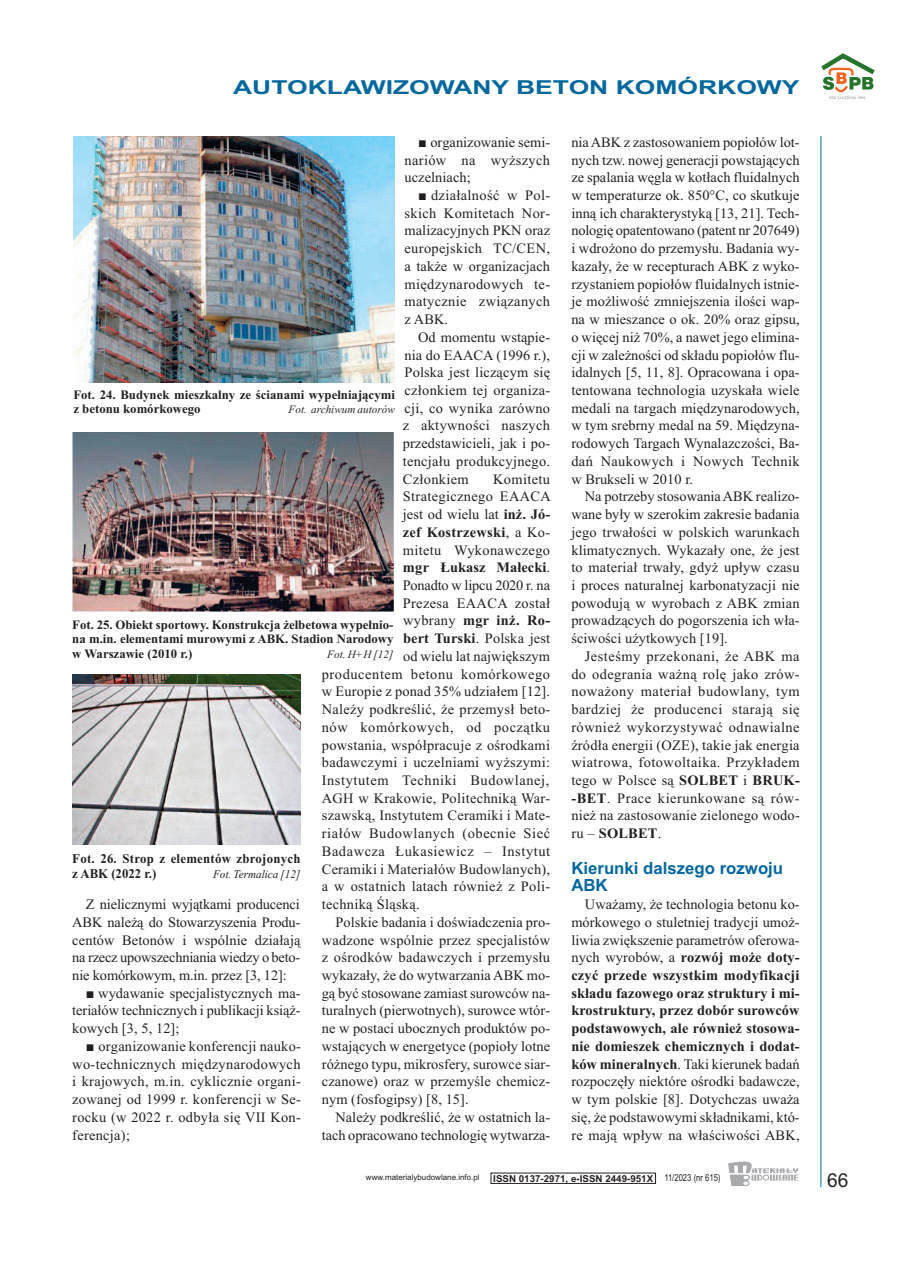
<style>
.page{position:relative;width:906px;height:1268px;background:#fff}
.page>*{position:absolute;margin:0;border:0;box-sizing:border-box;transform-origin:0 0}
.t1{font:700 19.2px "Arial";color:#00679d;scale:1.38 1}
.t2{font:19.2px "Arial";color:#231f20}
.t3{font:700 16.8px/17.7px "Arial";color:#00679d}
.t4{font:14.4px/17.7px "Times New Roman";letter-spacing:.015em;color:#231f20;text-align:justify}
.t5{font:14.4px "Times New Roman";letter-spacing:.04em;color:#231f20}
.t6{font:14.4px "Times New Roman";letter-spacing:-.005em;color:#231f20}
.t7{font:700 14.4px "Times New Roman";letter-spacing:.02em;color:#231f20}
.t8{font:14.4px "Times New Roman";letter-spacing:-.015em;color:#231f20}
.t9{font:700 13.35px/15px "Times New Roman";letter-spacing:.02em;color:#231f20;scale:.96 1}
.t10{font:700 12.75px/14.4px "Times New Roman";color:#231f20}
.t11{font:italic 11.7px "Times New Roman";color:#231f20;scale:.96 1}
.t12{font:italic 11.25px "Times New Roman";color:#231f20}
.t13{font:700 9.6px "Arial";color:#231f20}
.t14{font:7.95px "Arial";color:#231f20}
.s1{font-weight:700}
.s2{font-weight:400}
</style>
<div class="page">
<hr style="left:820px;top:136px;width:1px;height:1050px;background:#00679d">
<svg style="left:728px;top:1161px;width:70px;height:24px"></svg>
<svg style="left:821px;top:53px;width:54px;height:46px"></svg>
<img style="left:73px;top:136px;width:322px;height:246px">
<img style="left:72px;top:432px;width:321px;height:179px">
<img style="left:72px;top:674px;width:228px;height:170px">
<h1 class="t1" style="left:233px;top:77px;width:412px">AUTOKLAWIZOWANY BETON KOMÓRKOWY</h1>
<p class="t4" style="left:404px;top:133px;width:147px;text-indent:13px">■ organizowanie semi&shy;nariów na wyższych uczelniach;</p>
<p class="t4" style="left:404px;top:186px;width:147px;text-indent:14px">■ działalność w Pol&shy;skich Komitetach Nor&shy;malizacyjnych PKN oraz europejskich TC/CEN, a także w organizacjach międzynarodowych te&shy;matycznie związanych z ABK.</p>
<p class="t4" style="left:403px;top:328px;width:149px;text-indent:15px">Od momentu wstąpie&shy;nia do EAACA (1996 r.), Polska jest liczącym się członkiem tej organiza&shy;cji, co wynika zarówno z aktywności naszych przedstawicieli, jak i po&shy;tencjału produkcyjnego.<br>Członkiem</p>
<p class="t10" style="left:73px;top:387px;width:323px">Fot. 24. Budynek mieszkalny ze ścianami wypełniającymi z betonu komórkowego</p>
<p class="t12" style="left:289px;top:402px;width:108px">Fot. archiwum autorów</p>
<p class="t4" style="left:493px;top:469px;width:58px">Komitetu</p>
<p class="t4" style="left:403px;top:487px;width:150px">Strategicznego EAACA</p>
<p class="t4" style="left:403px;top:505px;width:149px">jest od wielu lat <span class="s1">inż. Jó-</span></p>
<p class="t7" style="left:403px;top:523px;width:149px">zef Kostrzewski<span class="s2">, a Ko-</span></p>
<p class="t4" style="left:403px;top:540px;width:149px">mitetu Wykonawczego</p>
<p class="t7" style="left:403px;top:558px;width:149px">mgr Łukasz Małecki<span class="s2">.</span></p>
<p class="t8" style="left:403px;top:576px;width:149px">Ponadto w lipcu 2020 r. na</p>
<p class="t4" style="left:403px;top:593px;width:149px">Prezesa EAACA został</p>
<p class="t7" style="left:403px;top:612px;width:149px"><span class="s2">wybrany</span> mgr inż. Ro-</p>
<p class="t4" style="left:403px;top:629px;width:148px"><span class="s1">bert Turski</span>. Polska jest</p>
<p class="t4" style="left:403px;top:647px;width:148px">od wielu lat największym</p>
<p class="t5" style="left:322px;top:665px;width:230px">producentem betonu komórkowego</p>
<p class="t4" style="left:322px;top:682px;width:230px">w Europie z ponad 35% udziałem [12].</p>
<p class="t4" style="left:322px;top:700px;width:230px">Należy podkreślić, że przemysł beto-</p>
<p class="t5" style="left:322px;top:718px;width:230px">nów komórkowych, od początku</p>
<p class="t4" style="left:322px;top:735px;width:230px">powstania, współpracuje z ośrodkami</p>
<p class="t4" style="left:322px;top:753px;width:230px">badawczymi i uczelniami wyższymi:</p>
<p class="t5" style="left:322px;top:771px;width:229px">Instytutem Techniki Budowlanej,</p>
<p class="t4" style="left:322px;top:788px;width:230px">AGH w Krakowie, Politechniką War-</p>
<p class="t4" style="left:322px;top:806px;width:230px">szawską, Instytutem Ceramiki i Mate-</p>
<p class="t5" style="left:322px;top:824px;width:230px">riałów Budowlanych (obecnie Sieć</p>
<p class="t5" style="left:322px;top:842px;width:230px">Badawcza Łukasiewicz – Instytut</p>
<p class="t4" style="left:322px;top:859px;width:230px">Ceramiki i Materiałów Budowlanych),</p>
<p class="t4" style="left:322px;top:877px;width:230px">a w ostatnich latach również z Poli-</p>
<p class="t4" style="left:322px;top:895px;width:99px">techniką Śląską.</p>
<p class="t4" style="left:335px;top:912px;width:216px">Polskie badania i doświadczenia pro-</p>
<p class="t4" style="left:322px;top:930px;width:230px">wadzone wspólnie przez specjalistów</p>
<p class="t4" style="left:322px;top:948px;width:230px">z ośrodków badawczych i przemysłu</p>
<p class="t4" style="left:322px;top:965px;width:230px">wykazały, że do wytwarzania ABK mo-</p>
<p class="t6" style="left:322px;top:984px;width:230px">gą być stosowane zamiast surowców na-</p>
<p class="t4" style="left:322px;top:1001px;width:230px">turalnych (pierwotnych), surowce wtór-</p>
<p class="t4" style="left:322px;top:1019px;width:230px">ne w postaci ubocznych produktów po-</p>
<p class="t4" style="left:322px;top:1036px;width:230px">wstających w energetyce (popioły lotne</p>
<p class="t4" style="left:322px;top:1054px;width:230px">różnego typu, mikrosfery, surowce siar-</p>
<p class="t4" style="left:322px;top:1072px;width:230px">czanowe) oraz w przemyśle chemicz-</p>
<p class="t4" style="left:322px;top:1089px;width:148px">nym (fosfogipsy) [8, 15].</p>
<p class="t4" style="left:335px;top:1107px;width:216px">Należy podkreślić, że w ostatnich la-</p>
<p class="t6" style="left:322px;top:1125px;width:230px">tach opracowano technologię wytwarza-</p>
<p class="t10" style="left:72px;top:617px;width:323px;text-align:justify">Fot. 25. Obiekt sportowy. Konstrukcja żelbetowa wypełnio&shy;na m.in. elementami murowymi z ABK. Stadion Narodowy w Warszawie (2010 r.)</p>
<p class="t12" style="left:327px;top:647px;width:68px">Fot. H+H [12]</p>
<p class="t9" style="left:72px;top:850px;width:239px">Fot. 26. Strop z elementów zbrojonych z ABK (2022 r.)</p>
<p class="t11" style="left:213px;top:866px;width:93px">Fot. Termalica [12]</p>
<p class="t4" style="left:72px;top:895px;width:230px;text-indent:13px">Z nielicznymi wyjątkami producenci ABK należą do Stowarzyszenia Produ&shy;centów Betonów i wspólnie działają na rzecz upowszechniania wiedzy o beto&shy;nie komórkowym, m.in. przez [3, 12]:</p>
<p class="t4" style="left:72px;top:983px;width:230px;text-indent:14px">■ wydawanie specjalistycznych ma&shy;teriałów technicznych i publikacji książ&shy;kowych [3, 5, 12];</p>
<p class="t4" style="left:72px;top:1036px;width:230px;text-indent:14px">■ organizowanie konferencji nauko&shy;wo-technicznych międzynarodowych i krajowych, m.in. cyklicznie organi&shy;zowanej od 1999 r. konferencji w Se&shy;rocku (w 2022 r. odbyła się VII Kon&shy;ferencja);</p>
<p class="t4" style="left:571px;top:133px;width:230px">niaABK z zastosowaniem popiołów lot&shy;nych tzw. nowej generacji powstających ze spalania węgla w kotłach fluidalnych w temperaturze ok. 850°C, co skutkuje inną ich charakterystyką [13, 21]. Tech&shy;nologię opatentowano (patent nr 207649) i wdrożono do przemysłu. Badania wy&shy;kazały, że w recepturach ABK z wyko&shy;rzystaniem popiołów fluidalnych istnie&shy;je możliwość zmniejszenia ilości wap&shy;na w mieszance o ok. 20% oraz gipsu, o więcej niż 70%, a nawet jego elimina&shy;cji w zależności od składu popiołów flu&shy;idalnych [5, 11, 8]. Opracowana i opa&shy;tentowana technologia uzyskała wiele medali na targach międzynarodowych, w tym srebrny medal na 59. Międzyna&shy;rodowych Targach Wynalazczości, Ba&shy;dań Naukowych i Nowych Technik w Brukseli w 2010 r.</p>
<p class="t4" style="left:571px;top:487px;width:230px;text-indent:14px">Na potrzeby stosowaniaABK realizo&shy;wane były w szerokim zakresie badania jego trwałości w polskich warunkach klimatycznych. Wykazały one, że jest to materiał trwały, gdyż upływ czasu i proces naturalnej karbonatyzacji nie powodują w wyrobach z ABK zmian prowadzących do pogorszenia ich wła&shy;ściwości użytkowych [19].</p>
<p class="t4" style="left:571px;top:647px;width:230px;text-indent:14px">Jesteśmy przekonani, że ABK ma do odegrania ważną rolę jako zrów&shy;noważony materiał budowlany, tym bardziej że producenci starają się również wykorzystywać odnawialne źródła energii (OZE), takie jak energia wiatrowa, fotowoltaika. Przykładem tego w Polsce są <span class="s1">SOLBET</span> i <span class="s1">BRUK--BET</span>. Prace kierunkowane są rów&shy;nież na zastosowanie zielonego wodo&shy;ru – <span class="s1">SOLBET</span>.</p>
<p class="t3" style="left:571px;top:858px;width:213px">Kierunki dalszego rozwoju<br>ABK</p>
<p class="t4" style="left:571px;top:895px;width:230px;text-indent:14px">Uważamy, że technologia betonu ko&shy;mórkowego o stuletniej tradycji umoż&shy;liwia zwiększenie parametrów oferowa&shy;nych wyrobów, a <span class="s1">rozwój może doty&shy;czyć przede wszystkim modyfikacji składu fazowego oraz struktury i mi&shy;krostruktury, przez dobór surowców podstawowych, ale również stosowa&shy;nie domieszek chemicznych i dodat&shy;ków mineralnych</span>. Taki kierunek badań rozpoczęły niektóre ośrodki badawcze, w tym polskie [8]. Dotychczas uważa się, że podstawowymi składnikami, któ&shy;re mają wpływ na właściwości ABK,</p>
<p class="t14" style="left:366px;top:1172px;width:115px">www.materialybudowlane.info.pl</p>
<p class="t13" style="left:493px;top:1172px;width:229px">ISSN 0137-2971, e-ISSN 2449-951X <span class="s2">11/2023 (nr 615)</span></p>
<h1 class="t2" style="left:827px;top:1168px;width:23px">66</h1>
</div>
